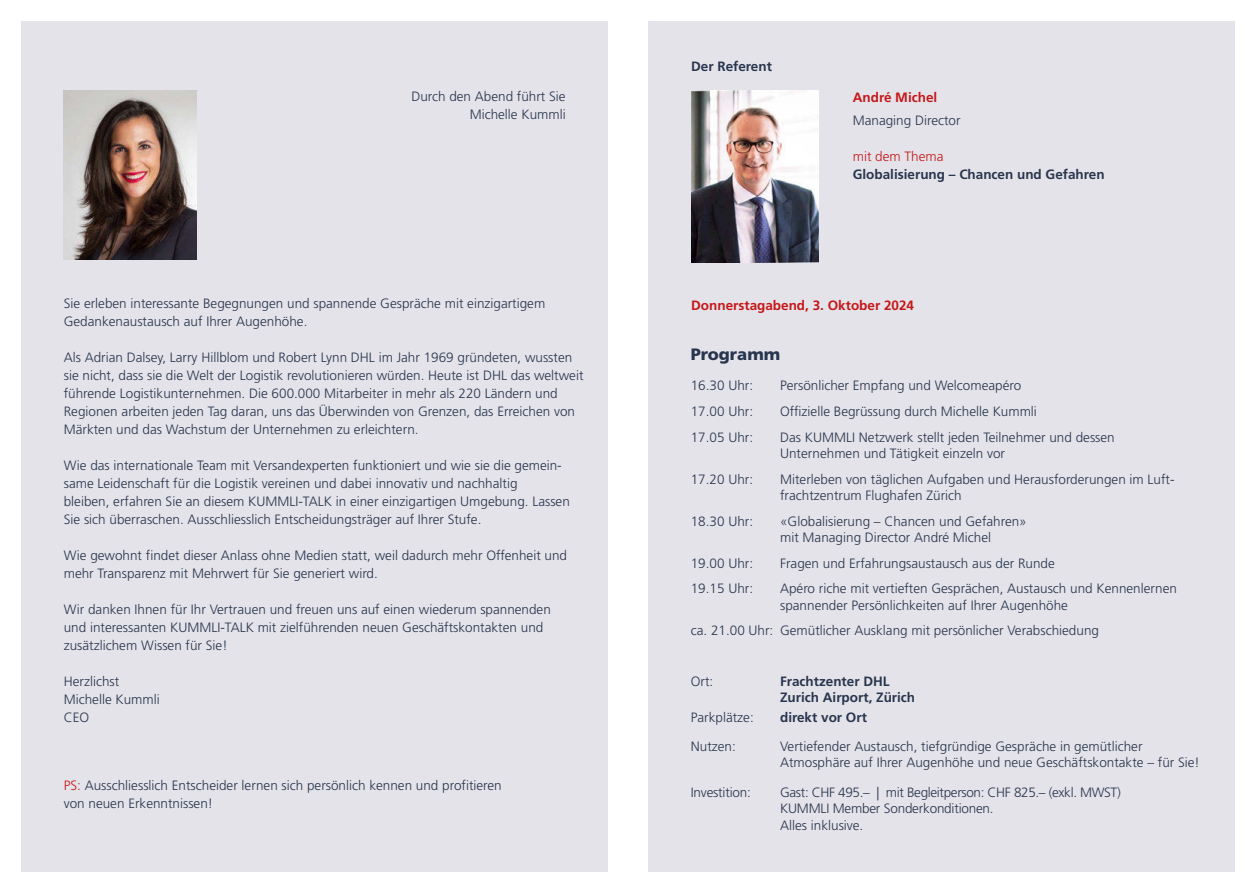
<style>
.page{position:relative;width:1259px;height:893px;background:#fff}
.page>*{position:absolute;margin:0;border:0;box-sizing:border-box;transform-origin:0 0}
.t1{font:900 16.5px "Frutiger LT Std";color:#28354e}
.t2{font:300 13.5px/18px "Frutiger LT Std";color:#28354e}
.t3{font:700 13.5px/16.2px "Frutiger LT Std";color:#28354e}
.t4{font:700 13.5px "Frutiger LT Std";color:#c51718}
.t5{font:300 13.5px "Frutiger LT Std";color:#c51718}
.s1{color:#c51718}
</style>
<div class="page">
<div style="left:21px;top:21px;width:587px;height:851px;background:#e4e3e9"></div>
<div style="left:648px;top:21px;width:587px;height:851px;background:#e4e3e9"></div>
<img style="left:64px;top:91px;width:133px;height:169px">
<img style="left:691px;top:91px;width:128px;height:171px">
<p class="t2" style="left:411px;top:87px;width:156px;text-align:right">Durch den Abend führt Sie<br>Michelle Kummli</p>
<p class="t2" style="left:64px;top:295px;width:483px">Sie erleben interessante Begegnungen und spannende Gespräche mit einzigartigem<br>Gedankenaustausch auf Ihrer Augenhöhe.</p>
<p class="t2" style="left:64px;top:349px;width:521px">Als Adrian Dalsey, Larry Hillblom und Robert Lynn DHL im Jahr 1969 gründeten, wussten sie nicht, dass sie die Welt der Logistik revolutionieren würden. Heute ist DHL das weltweit führende Logistikunternehmen. Die 600.000 Mitarbeiter in mehr als 220 Ländern und Regionen arbeiten jeden Tag daran, uns das Überwinden von Grenzen, das Erreichen von Märkten und das Wachstum der Unternehmen zu erleichtern.</p>
<p class="t2" style="left:64px;top:457px;width:507px">Wie das internationale Team mit Versandexperten funktioniert und wie sie die gemein&shy;same Leidenschaft für die Logistik vereinen und dabei innovativ und nachhaltig<br>bleiben, erfahren Sie an diesem KUMMLI-TALK in einer einzigartigen Umgebung. Lassen Sie sich überraschen. Ausschliesslich Entscheidungsträger auf Ihrer Stufe.</p>
<p class="t2" style="left:64px;top:547px;width:505px">Wie gewohnt findet dieser Anlass ohne Medien statt, weil dadurch mehr Offenheit und mehr Transparenz mit Mehrwert für Sie generiert wird.</p>
<p class="t2" style="left:64px;top:601px;width:488px">Wir danken Ihnen für Ihr Vertrauen und freuen uns auf einen wiederum spannenden und interessanten KUMMLI-TALK mit zielführenden neuen Geschäftskontakten und zusätzlichem Wissen für Sie!</p>
<p class="t2" style="left:64px;top:673px;width:97px">Herzlichst<br>Michelle Kummli<br>CEO</p>
<p class="t2" style="left:64px;top:777px;width:439px"><span class="s1">PS:</span> Ausschliesslich Entscheider lernen sich persönlich kennen und profitieren von neuen Erkenntnissen!</p>
<p class="t3" style="left:691px;top:58px;width:82px">Der Referent</p>
<p class="t4" style="left:853px;top:90px;width:86px">André Michel</p>
<p class="t2" style="left:853px;top:111px;width:109px">Managing Director</p>
<p class="t5" style="left:853px;top:148px;width:92px">mit dem Thema</p>
<p class="t3" style="left:853px;top:166px;width:253px">Globalisierung – Chancen und Gefahren</p>
<p class="t4" style="left:691px;top:297px;width:224px">Donnerstagabend, 3. Oktober 2024</p>
<p class="t1" style="left:691px;top:345px;width:91px">Programm</p>
<p class="t2" style="left:691px;top:377px;width:64px">16.30 Uhr:</p>
<p class="t2" style="left:780px;top:377px;width:243px">Persönlicher Empfang und Welcomeapéro</p>
<p class="t2" style="left:691px;top:402px;width:64px">17.00 Uhr:</p>
<p class="t2" style="left:780px;top:402px;width:258px">Offizielle Begrüssung durch Michelle Kummli</p>
<p class="t2" style="left:691px;top:428px;width:64px">17.05 Uhr:</p>
<p class="t2" style="left:780px;top:429px;width:336px;line-height:16.2px">Das KUMMLI Netzwerk stellt jeden Teilnehmer und dessen<br>Unternehmen und Tätigkeit einzeln vor</p>
<p class="t2" style="left:691px;top:470px;width:64px">17.20 Uhr:</p>
<p class="t2" style="left:780px;top:471px;width:395px;line-height:16.2px">Miterleben von täglichen Aufgaben und Herausforderungen im Luft&shy;frachtzentrum Flughafen Zürich</p>
<p class="t2" style="left:691px;top:512px;width:64px">18.30 Uhr:</p>
<p class="t2" style="left:780px;top:513px;width:248px;line-height:16.2px">«Globalisierung – Chancen und Gefahren» mit Managing Director André Michel</p>
<p class="t2" style="left:691px;top:554px;width:64px">19.00 Uhr:</p>
<p class="t2" style="left:780px;top:554px;width:276px">Fragen und Erfahrungsaustausch aus der Runde</p>
<p class="t2" style="left:691px;top:580px;width:64px">19.15 Uhr:</p>
<p class="t2" style="left:780px;top:581px;width:398px;line-height:16.2px">Apéro riche mit vertieften Gesprächen, Austausch und Kennenlernen spannender Persönlichkeiten auf Ihrer Augenhöhe</p>
<p class="t2" style="left:691px;top:622px;width:410px">ca. 21.00 Uhr: Gemütlicher Ausklang mit persönlicher Verabschiedung</p>
<p class="t2" style="left:691px;top:672px;width:24px">Ort:</p>
<p class="t3" style="left:780px;top:673px;width:137px">Frachtzenter DHL<br>Zurich Airport, Zürich</p>
<p class="t2" style="left:691px;top:709px;width:64px">Parkplätze:</p>
<p class="t3" style="left:780px;top:709px;width:88px">direkt vor Ort</p>
<p class="t2" style="left:691px;top:738px;width:47px">Nutzen:</p>
<p class="t2" style="left:780px;top:739px;width:421px;line-height:16.2px">Vertiefender Austausch, tiefgründige Gespräche in gemütlicher<br>Atmosphäre auf Ihrer Augenhöhe und neue Geschäftskontakte – für Sie!</p>
<p class="t2" style="left:691px;top:783px;width:62px">Investition:</p>
<p class="t2" style="left:780px;top:784px;width:342px;line-height:16.5px">Gast: CHF 495.– | mit Begleitperson: CHF 825.– (exkl. MWST)<br>KUMMLI Member Sonderkonditionen.<br>Alles inklusive.</p>
</div>
